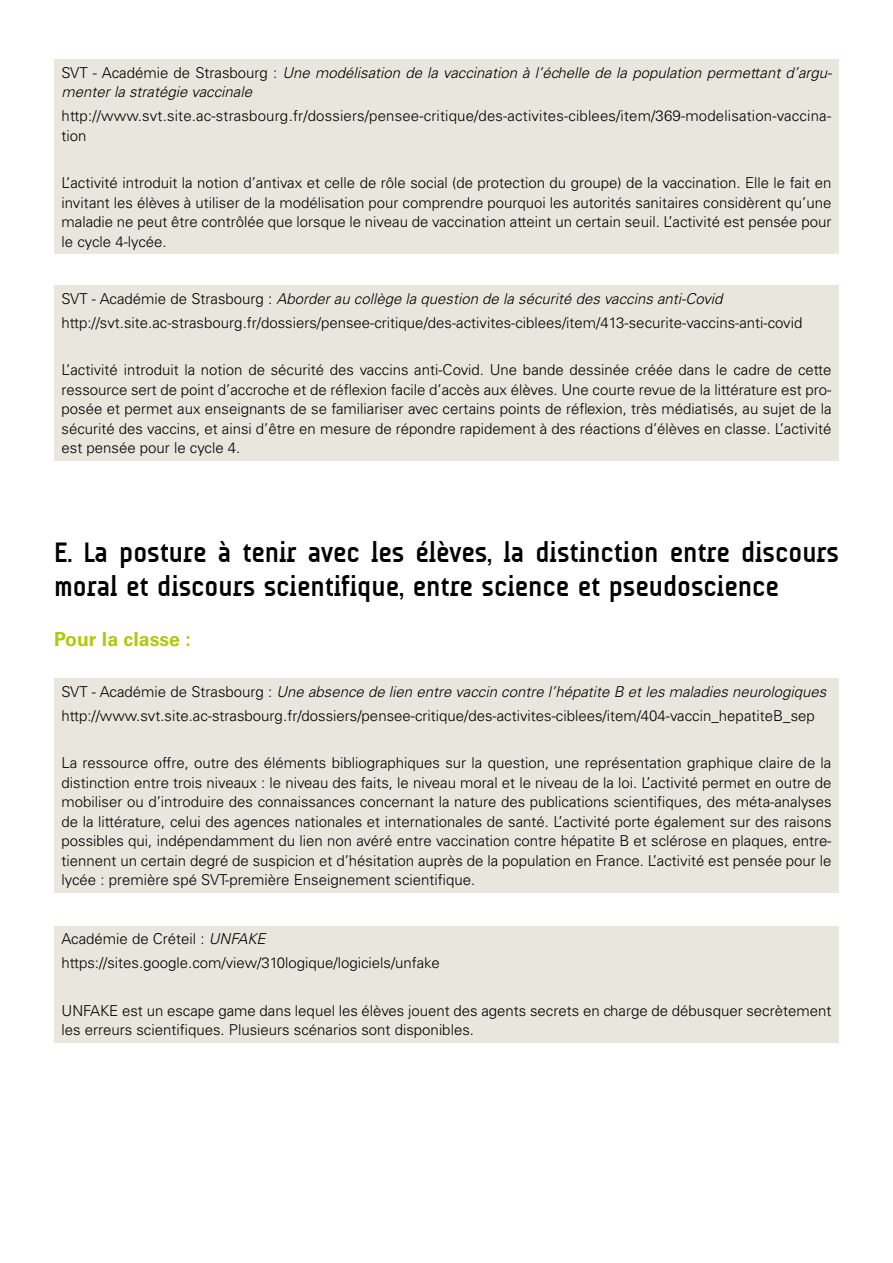
<style>
.page{position:relative;width:893px;height:1263px;background:#fff}
.page>*{position:absolute;margin:0;border:0;box-sizing:border-box;transform-origin:0 0}
.Texte_justifié{font:700 28.5px/34.2px "A Udimat";color:#000}
.Titre2{font:700 19.5px "Univers LT Std";color:#afca0b}
.Texte_justifié-2{font:300 15px/19.5px "Univers LT Std";color:#000;text-align:justify}
.Texte_justifié-3{font:italic 300 15px/19.5px "Univers LT Std";color:#000}
.s1{font-style:normal}
.s2{font-style:italic}
</style>
<div class="page">
<div style="left:54px;top:60px;width:785px;height:194px;background:#e9e6dd"></div>
<div style="left:54px;top:285px;width:785px;height:176px;background:#e9e6dd"></div>
<div style="left:54px;top:679px;width:785px;height:214px;background:#e9e6dd"></div>
<div style="left:54px;top:926px;width:785px;height:116px;background:#e9e6dd"></div>
<p class="Texte_justifié-3" style="left:62px;top:63px;width:772px"><span class="s1">SVT - Académie de Strasbourg :</span> Une modélisation de la vaccination à l’échelle de la population permettant d’argu&shy;menter la stratégie vaccinale</p>
<p class="Texte_justifié-2" style="left:62px;top:106px;width:771px">http://www.svt.site.ac-strasbourg.fr/dossiers/pensee-critique/des-activites-ciblees/item/369-modelisation-vaccina&shy;tion</p>
<p class="Texte_justifié-2" style="left:62px;top:173px;width:771px">L’activité introduit la notion d’antivax et celle de rôle social (de protection du groupe) de la vaccination. Elle le fait en invitant les élèves à utiliser de la modélisation pour comprendre pourquoi les autorités sanitaires considèrent qu’une maladie ne peut être contrôlée que lorsque le niveau de vaccination atteint un certain seuil. L’activité est pensée pour le cycle 4-lycée.</p>
<p class="Texte_justifié-3" style="left:62px;top:289px;width:663px"><span class="s1">SVT - Académie de Strasbourg :</span> Aborder au collège la question de la sécurité des vaccins anti-Covid</p>
<p class="Texte_justifié-2" style="left:62px;top:312px;width:742px">http://svt.site.ac-strasbourg.fr/dossiers/pensee-critique/des-activites-ciblees/item/413-securite-vaccins-anti-covid</p>
<p class="Texte_justifié-2" style="left:62px;top:360px;width:772px">L’activité introduit la notion de sécurité des vaccins anti-Covid. Une bande dessinée créée dans le cadre de cette ressource sert de point d’accroche et de réflexion facile d’accès aux élèves. Une courte revue de la littérature est pro&shy;posée et permet aux enseignants de se familiariser avec certains points de réflexion, très médiatisés, au sujet de la sécurité des vaccins, et ainsi d’être en mesure de répondre rapidement à des réactions d’élèves en classe. L’activité est pensée pour le cycle 4.</p>
<p class="Texte_justifié" style="left:54px;top:535px;width:787px">E. La posture à tenir avec les élèves, la distinction entre discours moral et discours scientifique, entre science et pseudoscience</p>
<p class="Titre2" style="left:54px;top:628px;width:138px">Pour la classe :</p>
<p class="Texte_justifié-3" style="left:62px;top:682px;width:766px"><span class="s1">SVT - Académie de Strasbourg :</span> Une absence de lien entre vaccin contre l’hépatite B et les maladies neurologiques</p>
<p class="Texte_justifié-2" style="left:62px;top:706px;width:755px">http://www.svt.site.ac-strasbourg.fr/dossiers/pensee-critique/des-activites-ciblees/item/404-vaccin_hepatiteB_sep</p>
<p class="Texte_justifié-2" style="left:62px;top:753px;width:771px">La ressource offre, outre des éléments bibliographiques sur la question, une représentation graphique claire de la distinction entre trois niveaux : le niveau des faits, le niveau moral et le niveau de la loi. L’activité permet en outre de mobiliser ou d’introduire des connaissances concernant la nature des publications scientifiques, des méta-analyses de la littérature, celui des agences nationales et internationales de santé. L’activité porte également sur des raisons possibles qui, indépendamment du lien non avéré entre vaccination contre hépatite B et sclérose en plaques, entre&shy;tiennent un certain degré de suspicion et d’hésitation auprès de la population en France. L’activité est pensée pour le lycée : première spé SVT-première Enseignement scientifique.</p>
<p class="Texte_justifié-2" style="left:62px;top:929px;width:206px">Académie de Créteil : <span class="s2">UNFAKE</span></p>
<p class="Texte_justifié-2" style="left:62px;top:953px;width:380px">https://sites.google.com/view/310logique/logiciels/unfake</p>
<p class="Texte_justifié-2" style="left:62px;top:1000px;width:771px">UNFAKE est un escape game dans lequel les élèves jouent des agents secrets en charge de débusquer secrètement les erreurs scientifiques. Plusieurs scénarios sont disponibles.</p>
</div>
